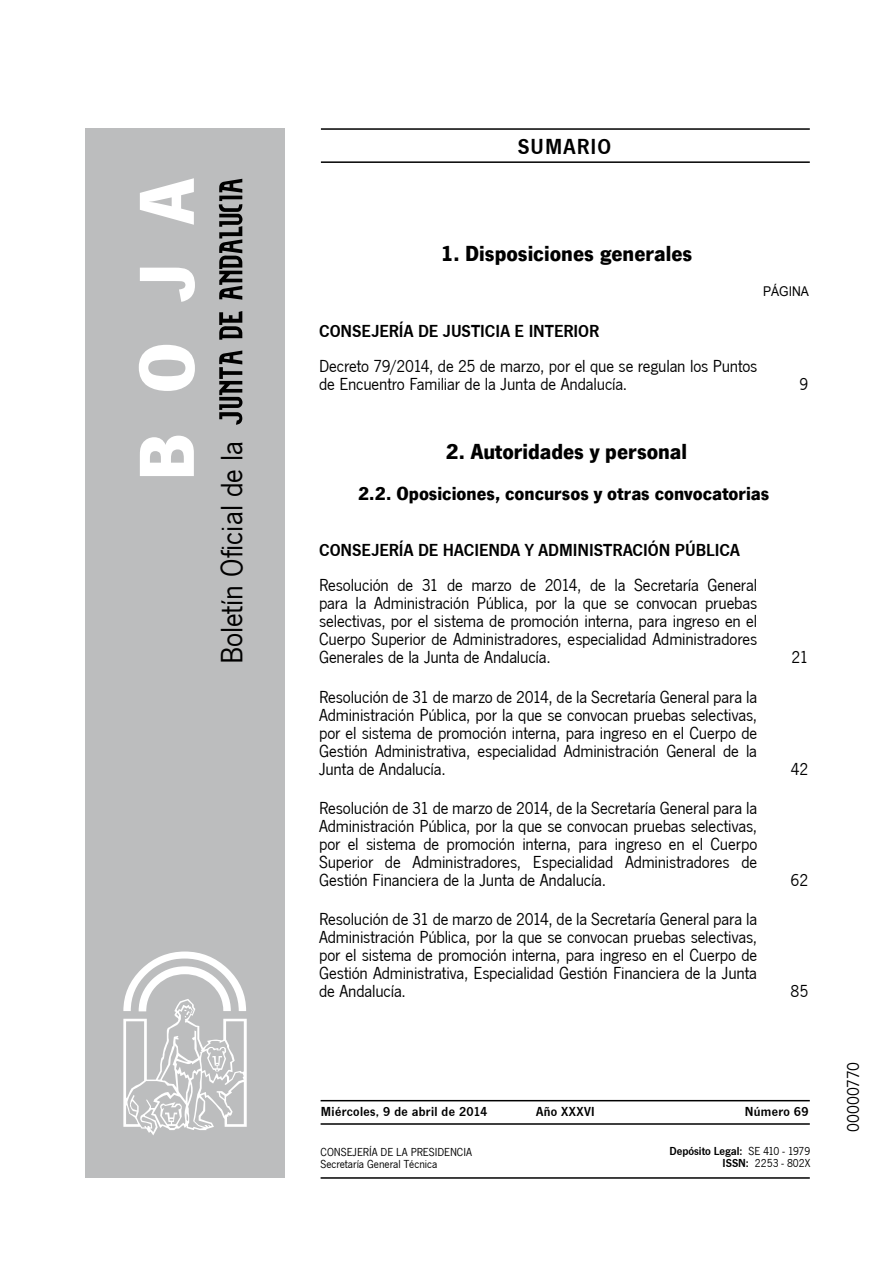
<style>
.page{position:relative;width:893px;height:1263px;background:#fff}
.page>*{position:absolute;margin:0;border:0;box-sizing:border-box;transform-origin:0 0}
.t1{font:700 81px "News Got T";color:#fff}
.t2{font:31.95px "News Got T";color:#000}
.t3{font:700 22.5px "News Got T";color:#000}
.t4{font:600 22.5px "News Got T";letter-spacing:.05em;color:#000}
.t5{font:700 19.5px "News Got T";color:#000}
.t6{font:18px/18px "News Got T";letter-spacing:-.01em;color:#000;text-align:justify}
.t7{font:600 18px "News Got T";color:#000}
.t8{font:600 13.5px "News Got T";letter-spacing:.025em;color:#000}
.t9{font:13.5px "Arial";color:#000;scale:.9 1}
.t10{font:12px/12px "News Got T";color:#000}
.t11{font:600 12px/12px "News Got T";color:#000;text-align:right}
.s1{font-weight:400}
</style>
<div class="page">
<hr style="left:321px;top:128px;width:488px;height:2px;background:#000">
<hr style="left:321px;top:161px;width:488px;height:2px;background:#000">
<div style="left:85px;top:128px;width:200px;height:1050px;background:#bcbdbe"></div>
<svg style="left:219px;top:351px;width:23px;height:74px"></svg>
<svg style="left:219px;top:311px;width:23px;height:29px"></svg>
<svg style="left:219px;top:179px;width:23px;height:121px"></svg>
<svg style="left:123px;top:952px;width:124px;height:183px"></svg>
<hr style="left:320px;top:1100px;width:489px;height:1px;background:#000">
<hr style="left:320px;top:1177px;width:489px;height:2px;background:#000">
<hr style="left:320px;top:1123px;width:489px;height:2px;background:#000">
<h1 class="t1" style="left:119px;top:481px;width:305px;rotate:-90deg">BOJA</h1>
<h2 class="t2" style="left:214px;top:664px;width:225px;rotate:-90deg">Boletín Oficial de la</h2>
<p class="t4" style="left:517px;top:134px;width:95px">SUMARIO</p>
<p class="t3" style="left:440px;top:240px;width:253px">1. Disposiciones generales</p>
<p class="t9" style="left:763px;top:282px;width:53px">PÁGINA</p>
<p class="t7" style="left:319px;top:321px;width:170px">CONSEJERÍA DE JUSTICIA</p>
<p class="t7" style="left:514px;top:321px;width:59px">E INTERIOR</p>
<p class="t6" style="left:319px;top:357px;width:439px">Decreto 79/2014, de 25 de marzo, por el que se regulan los Puntos de Encuentro Familiar de la Junta de Andalucía.</p>
<p class="t3" style="left:446px;top:439px;width:243px">2. Autoridades y personal</p>
<p class="t5" style="left:358px;top:482px;width:413px">2.2. Oposiciones, concursos y otras convocatorias</p>
<p class="t7" style="left:319px;top:540px;width:181px">CONSEJERÍA DE HACI ENDA</p>
<p class="t7" style="left:525px;top:540px;width:34px">Y ADMINIS</p>
<p class="t7" style="left:603px;top:540px;width:19px">TRACI</p>
<p class="t7" style="left:648px;top:540px;width:68px">ÓN PÚBLICA</p>
<p class="t6" style="left:319px;top:577px;width:439px">Resolución de 31 de marzo de 2014, de la Secretaría General para la Administración Pública, por la que se convocan pruebas selectivas, por el sistema de promoción interna, para ingreso en el Cuerpo Superior de Administradores, especialidad Administradores Generales de la Junta de Andalucía.</p>
<p class="t6" style="left:319px;top:688px;width:439px">Resolución de 31 de marzo de 2014, de la Secretaría General para la Administración Pública, por la que se convocan pruebas selectivas, por el sistema de promoción interna, para ingreso en el Cuerpo de Gestión Administrativa, especialidad Administración General de la Junta de Andalucía.</p>
<p class="t6" style="left:319px;top:799px;width:439px">Resolución de 31 de marzo de 2014, de la Secretaría General para la Administración Pública, por la que se convocan pruebas selectivas, por el sistema de promoción interna, para ingreso en el Cuerpo Superior de Administradores, Especialidad Administradores de Gestión Financiera de la Junta de Andalucía.</p>
<p class="t6" style="left:319px;top:911px;width:439px">Resolución de 31 de marzo de 2014, de la Secretaría General para la Administración Pública, por la que se convocan pruebas selectivas, por el sistema de promoción interna, para ingreso en el Cuerpo de Gestión Administrativa, Especialidad Gestión Financiera de la Junta de Andalucía.</p>
<p class="t6" style="left:799px;top:375px;width:10px">9</p>
<p class="t6" style="left:791px;top:649px;width:18px">21</p>
<p class="t6" style="left:790px;top:760px;width:19px">42</p>
<p class="t6" style="left:790px;top:871px;width:19px">62</p>
<p class="t6" style="left:790px;top:983px;width:19px">85</p>
<p class="t8" style="left:321px;top:1104px;width:168px">MIÉRCOLES, 9 DE ABRIL DE 2014</p>
<p class="t8" style="left:536px;top:1104px;width:60px">AÑO XXXVI</p>
<p class="t8" style="left:744px;top:1104px;width:65px">NÚMERO 69</p>
<p class="t10" style="left:320px;top:1146px;width:153px">CONSEJERÍA DE LA PRESIDENCIA<br>Secretaría General Técnica</p>
<p class="t11" style="left:669px;top:1145px;width:142px">DEPÓSITO LEGAL: <span class="s1">SE 410 - 1979<br></span>ISSN: <span class="s1">2253 - 802X</span></p>
<p class="t6" style="left:844px;top:1132px;width:71px;rotate:-90deg">00000770</p>
</div>
